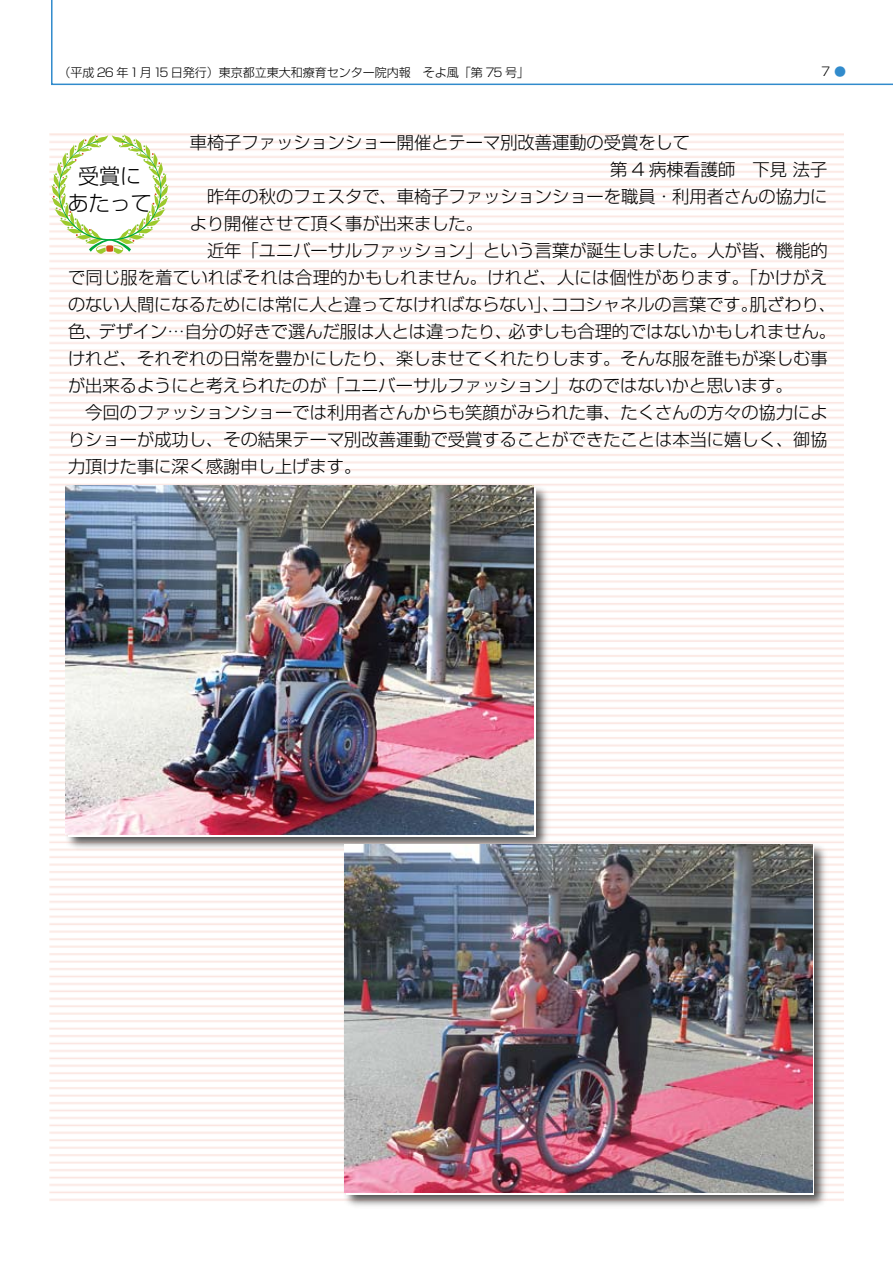
<style>
.page{position:relative;width:893px;height:1263px;background:#fff}
.page>*{position:absolute;margin:0;border:0;box-sizing:border-box;transform-origin:0 0}
.t1{font:300 21px/27px "Shin Go";color:#000;text-align:center}
.t2{font:300 17.25px "Shin Go";color:#000}
.t3{font:300 12px "Shin Go";color:#000}
.t4{font:300 12px "Shin Go";color:#318bcc}
</style>
<div class="page">
<svg style="left:51px;top:0;width:842px;height:86px"></svg>
<div style="left:64px;top:484px;width:486px;height:367px;background:#000;opacity:.7"></div>
<img style="left:66px;top:486px;width:468px;height:348px">
<div style="left:343px;top:842px;width:486px;height:367px;background:#000;opacity:.7"></div>
<img style="left:344px;top:844px;width:468px;height:349px">
<svg style="left:51px;top:134px;width:118px;height:120px"></svg>
<p class="t3" style="left:58px;top:65px;width:472px">（平成 26 年1月15 日発行）東京都立東大和療育センター院内報　そよ風「第 75 号」</p>
<p class="t4" style="left:834px;top:64px;width:14px">●</p>
<p class="t2" style="left:190px;top:131px;width:502px">車椅子ファッションショー開催とテーマ別改善運動の受賞をして</p>
<p class="t2" style="left:610px;top:158px;width:236px">第 4 病棟看護師　下見 法子　</p>
<p class="t2" style="left:190px;top:185px;width:639px">　昨年の秋のフェスタで、車椅子ファッションショーを職員・利用者さんの協力に</p>
<p class="t2" style="left:190px;top:212px;width:295px">より開催させて頂く事が出来ました。</p>
<p class="t2" style="left:190px;top:239px;width:639px">　近年「ユニバーサルファッション」という言葉が誕生しました。人が皆、機能的</p>
<p class="t2" style="left:68px;top:266px;width:761px">で同じ服を着ていればそれは合理的かもしれません。けれど、人には個性があります。「かけがえ</p>
<p class="t2" style="left:68px;top:293px;width:770px">のない人間になるためには常に人と違ってなければならない」、ココシャネルの言葉です。肌ざわり、</p>
<p class="t2" style="left:68px;top:320px;width:770px">色、デザイン…自分の好きで選んだ服は人とは違ったり、必ずしも合理的ではないかもしれません。</p>
<p class="t2" style="left:68px;top:347px;width:761px">けれど、それぞれの日常を豊かにしたり、楽しませてくれたりします。そんな服を誰もが楽しむ事</p>
<p class="t2" style="left:68px;top:374px;width:726px">が出来るようにと考えられたのが「ユニバーサルファッション」なのではないかと思います。</p>
<p class="t2" style="left:68px;top:401px;width:761px">　今回のファッションショーでは利用者さんからも笑顔がみられた事、たくさんの方々の協力によ</p>
<p class="t2" style="left:68px;top:428px;width:761px">りショーが成功し、その結果テーマ別改善運動で受賞することができたことは本当に嬉しく、御協</p>
<p class="t2" style="left:68px;top:455px;width:295px">力頂けた事に深く感謝申し上げます。</p>
<p class="t1" style="left:68px;top:162px;width:85px">受賞にあたって</p>
</div>
